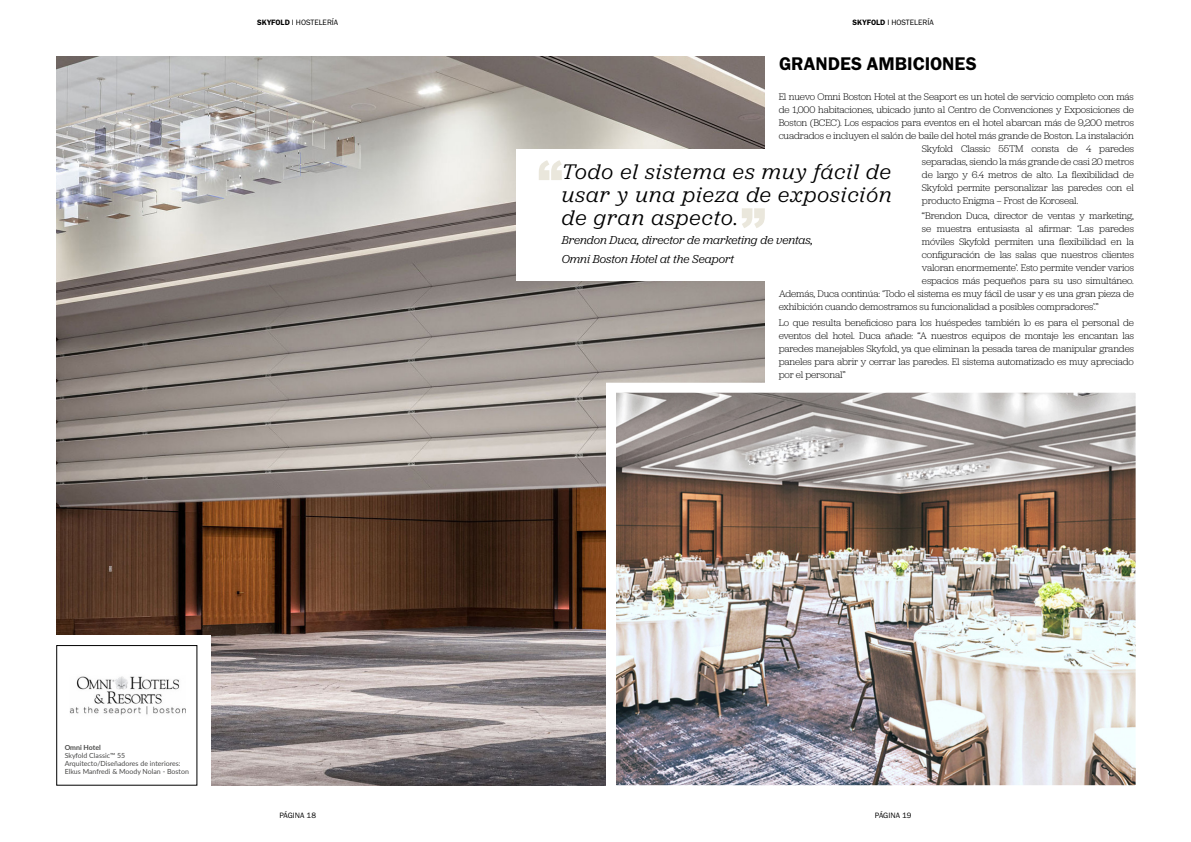
<style>
.page{position:relative;width:1191px;height:842px;background:#fff}
.page>*{position:absolute;margin:0;border:0;box-sizing:border-box;transform-origin:0 0}
.t1{font:italic 22px/23px "Jubilat";letter-spacing:.05em;color:#000;text-align:justify}
.t2{font:19px "Franklin Gothic URW Dem";color:#000}
.t3{font:italic 12px/19px "Jubilat";color:#000}
.t4{font:300 10px/13px "Jubilat";letter-spacing:-.01em;color:#000;text-align:justify}
.t5{font:8px "Franklin Gothic URW Boo";color:#000}
.t6{font:7px/8px "Lato";color:#4a4a49}
.t7{font:700 7px "Lato";letter-spacing:-.005em;color:#4a4a49}
.s1{font-family:"Franklin Gothic URW Dem"}
</style>
<div class="page">
<img style="left:57px;top:57px;width:708px;height:728px">
<img style="left:601px;top:378px;width:535px;height:408px">
<div style="left:45px;top:635px;width:166px;height:164px;background:#fff"></div>
<div style="left:56px;top:645px;width:141px;height:141px;border:1px solid #000"></div>
<img style="left:69px;top:676px;width:117px;height:39px">
<div style="left:516px;top:149px;width:441px;height:132px;background:#fff"></div>
<svg style="left:742px;top:208px;width:23px;height:20px"></svg>
<svg style="left:539px;top:160px;width:23px;height:20px"></svg>
<p class="t5" style="left:257px;top:18px;width:83px"><span class="s1">SKYFOLD</span> I HOSTELERÍA</p>
<p class="t5" style="left:852px;top:18px;width:83px"><span class="s1">SKYFOLD</span> I HOSTELERÍA</p>
<h2 class="t2" style="left:779px;top:52px;width:199px">GRANDES AMBICIONES</h2>
<p class="t4" style="left:778px;top:89px;width:357px">El nuevo Omni Boston Hotel at the Seaport es un hotel de servicio completo con más</p>
<p class="t4" style="left:778px;top:102px;width:357px">de 1,000 habitaciones, ubicado junto al Centro de Convenciones y Exposiciones de</p>
<p class="t4" style="left:778px;top:115px;width:357px">Boston (BCEC). Los espacios para eventos en el hotel abarcan más de 9,200 metros</p>
<p class="t4" style="left:778px;top:128px;width:357px">cuadrados e incluyen el salón de baile del hotel más grande de Boston. La instalación</p>
<p class="t4" style="left:922px;top:141px;width:213px">Skyfold Classic 55TM consta de 4 paredes</p>
<p class="t4" style="left:922px;top:154px;width:213px">separadas, siendo la más grande de casi 20 metros</p>
<p class="t4" style="left:922px;top:167px;width:213px">de largo y 6.4 metros de alto. La flexibilidad de</p>
<p class="t4" style="left:922px;top:180px;width:213px">Skyfold permite personalizar las paredes con el</p>
<p class="t4" style="left:922px;top:193px;width:158px">producto Enigma – Frost de Koroseal.</p>
<p class="t4" style="left:922px;top:209px;width:213px">“Brendon Duca, director de ventas y marketing,</p>
<p class="t4" style="left:922px;top:222px;width:213px">se muestra entusiasta al afirmar: ‘Las paredes</p>
<p class="t4" style="left:922px;top:235px;width:213px">móviles Skyfold permiten una flexibilidad en la</p>
<p class="t4" style="left:922px;top:248px;width:213px">configuración de las salas que nuestros clientes</p>
<p class="t4" style="left:922px;top:261px;width:213px">valoran enormemente’. Esto permite vender varios</p>
<p class="t4" style="left:922px;top:274px;width:213px">espacios más pequeños para su uso simultáneo.</p>
<p class="t4" style="left:778px;top:287px;width:357px">Además, Duca continúa: ‘Todo el sistema es muy fácil de usar y es una gran pieza de</p>
<p class="t4" style="left:778px;top:300px;width:321px">exhibición cuando demostramos su funcionalidad a posibles compradores’.”</p>
<p class="t4" style="left:778px;top:316px;width:357px">Lo que resulta beneficioso para los huéspedes también lo es para el personal de eventos del hotel. Duca añade: “A nuestros equipos de montaje les encantan las paredes manejables Skyfold, ya que eliminan la pesada tarea de manipular grandes paneles para abrir y cerrar las paredes. El sistema automatizado es muy apreciado por el personal”</p>
<h1 class="t1" style="left:562px;top:159px;width:331px">Todo el sistema es muy fácil de usar y una pieza de exposición de gran aspecto.</h1>
<p class="t3" style="left:562px;top:230px;width:253px">Brendon Duca, director de marketing de ventas,<br>Omni Boston Hotel at the Seaport</p>
<p class="t7" style="left:65px;top:743px;width:38px">Omni Hotel</p>
<p class="t6" style="left:65px;top:751px;width:126px">Skyfold Classic™ 55<br>Arquitecto/Diseñadores de interiores:<br>Elkus Manfredi &amp; Moody Nolan - Boston</p>
<p class="t5" style="left:279px;top:810px;width:38px">PÁGINA 18</p>
<p class="t5" style="left:875px;top:810px;width:38px">PÁGINA 19</p>
</div>
